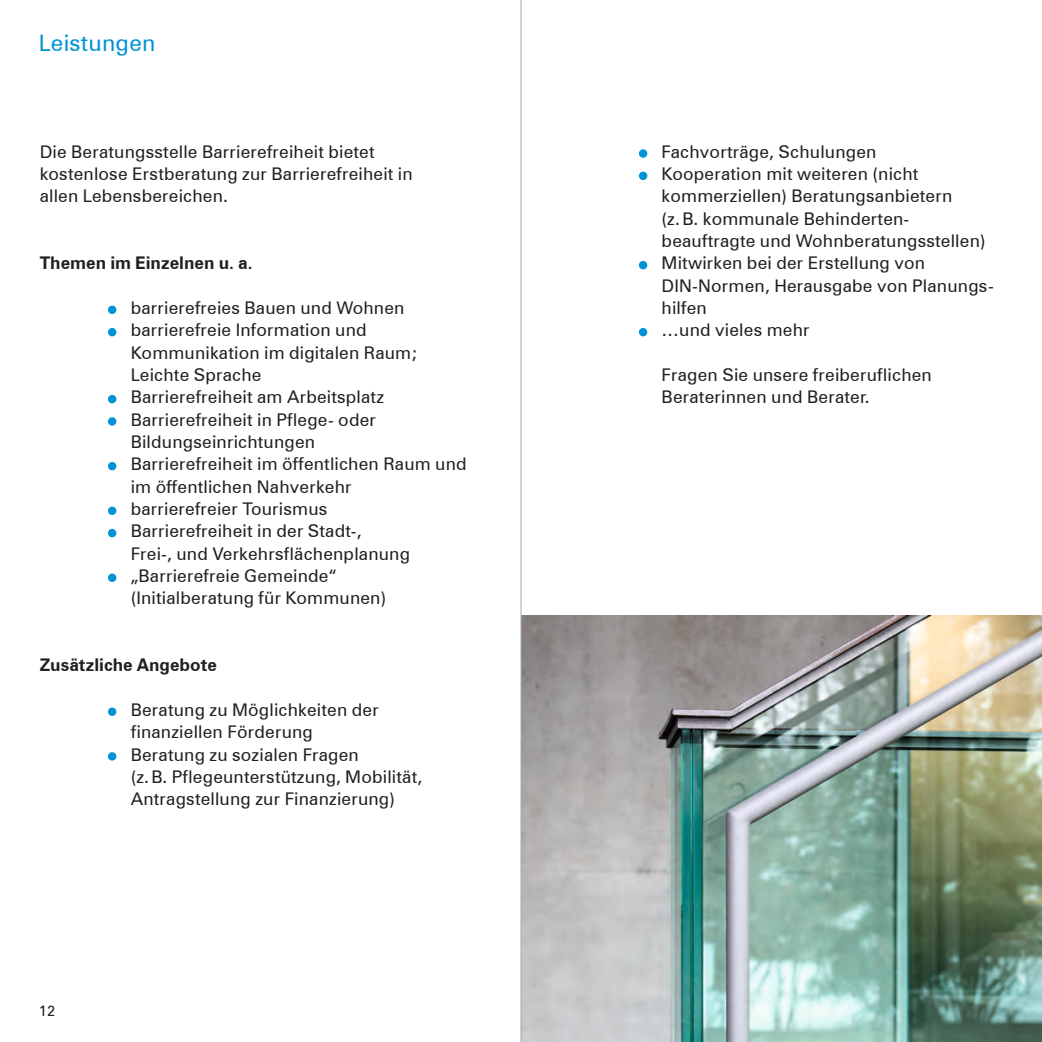
<style>
.page{position:relative;width:1042px;height:1042px;background:#fff}
.page>*{position:absolute;margin:0;border:0;box-sizing:border-box;transform-origin:0 0}
.t1{font:22.75px "Zurich BT";letter-spacing:.01em;color:#0093d5}
.t2{font:17.5px/22.4px "Zurich BT";letter-spacing:.01em;color:#231f20}
.t3{font:700 17.5px "Zurich BT";color:#231f20}
.t4{font:14.35px "Zurich BT";color:#231f20}
</style>
<div class="page">
<div style="left:639px;top:149px;width:8px;height:9px;background:#0093d5;border-radius:50%"></div>
<div style="left:639px;top:172px;width:8px;height:8px;background:#0093d5;border-radius:50%"></div>
<div style="left:639px;top:261px;width:8px;height:8px;background:#0093d5;border-radius:50%"></div>
<div style="left:639px;top:328px;width:8px;height:8px;background:#0093d5;border-radius:50%"></div>
<div style="left:108px;top:306px;width:8px;height:8px;background:#0093d5;border-radius:50%"></div>
<div style="left:108px;top:328px;width:8px;height:8px;background:#0093d5;border-radius:50%"></div>
<div style="left:108px;top:395px;width:8px;height:8px;background:#0093d5;border-radius:50%"></div>
<div style="left:108px;top:417px;width:8px;height:9px;background:#0093d5;border-radius:50%"></div>
<div style="left:108px;top:462px;width:8px;height:8px;background:#0093d5;border-radius:50%"></div>
<div style="left:108px;top:506px;width:8px;height:9px;background:#0093d5;border-radius:50%"></div>
<div style="left:108px;top:529px;width:8px;height:8px;background:#0093d5;border-radius:50%"></div>
<div style="left:108px;top:573px;width:8px;height:9px;background:#0093d5;border-radius:50%"></div>
<div style="left:108px;top:707px;width:8px;height:9px;background:#0093d5;border-radius:50%"></div>
<div style="left:108px;top:752px;width:8px;height:8px;background:#0093d5;border-radius:50%"></div>
<img style="left:522px;top:615px;width:520px;height:427px">
<hr style="left:521px;top:0;width:1px;height:1042px;background:#a8a9ad">
<h1 class="t1" style="left:39px;top:29px;width:118px">Leistungen</h1>
<p class="t2" style="left:40px;top:140px;width:375px">Die Beratungsstelle Barrierefreiheit bietet kostenlose Erstberatung zur Barrierefreiheit in allen Lebensbereichen.</p>
<p class="t3" style="left:40px;top:252px;width:214px">Themen im Einzelnen u. a.</p>
<p class="t2" style="left:131px;top:296px;width:337px">barrierefreies Bauen und Wohnen barrierefreie Information und<br>Kommunikation im digitalen Raum;<br>Leichte Sprache<br>Barrierefreiheit am Arbeitsplatz<br>Barrierefreiheit in Pflege- oder<br>Bildungseinrichtungen<br>Barrierefreiheit im öffentlichen Raum und im öffentlichen Nahverkehr<br>barrierefreier Tourismus<br>Barrierefreiheit in der Stadt-,<br>Frei-, und Verkehrsflächenplanung „Barrierefreie Gemeinde“<br>(Initialberatung für Kommunen)</p>
<p class="t3" style="left:40px;top:654px;width:179px">Zusätzliche Angebote</p>
<p class="t2" style="left:131px;top:698px;width:293px">Beratung zu Möglichkeiten der finanziellen Förderung<br>Beratung zu sozialen Fragen<br>(z. B. Pflegeunterstützung, Mobilität,<br>Antragstellung zur Finanzierung)</p>
<p class="t4" style="left:39px;top:1002px;width:18px">12</p>
<p class="t2" style="left:661px;top:140px;width:334px">Fachvorträge, Schulungen<br>Kooperation mit weiteren (nicht kommerziellen) Beratungsanbietern<br>(z. B. kommunale Behinderten&shy;beauftragte und Wohnberatungsstellen)<br>Mitwirken bei der Erstellung von<br>DIN-Normen, Herausgabe von Planungs&shy;hilfen<br>…und vieles mehr</p>
<p class="t2" style="left:661px;top:363px;width:272px">Fragen Sie unsere freiberuflichen<br>Beraterinnen und Berater.</p>
</div>
